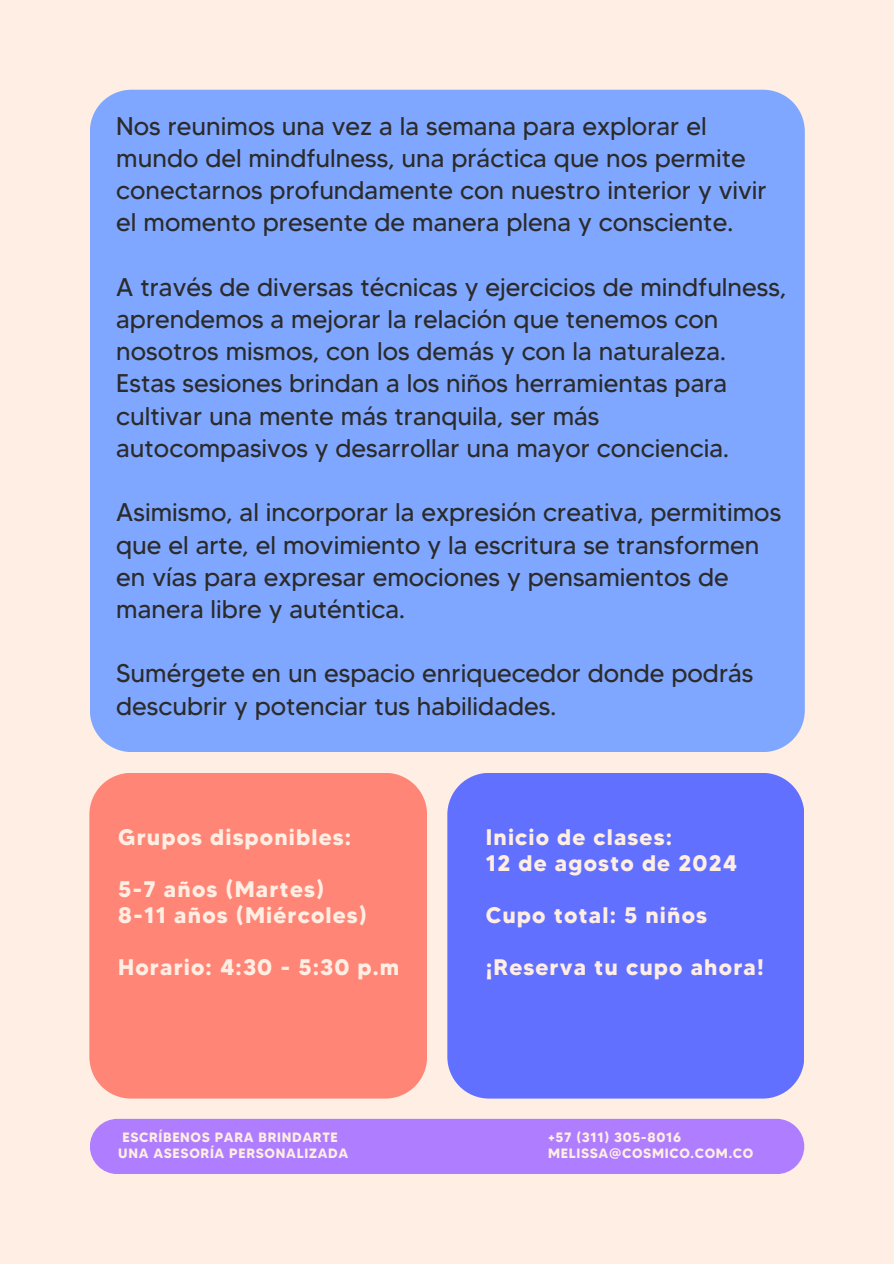
<style>
.page{position:relative;width:894px;height:1264px;background:#fff}
.page>*{position:absolute;margin:0;border:0;box-sizing:border-box;transform-origin:0 0}
.t1{font:25.5px/32.2px "MADETOMMY";color:#2b2b2b}
.t2{font:700 22.5px/25.8px "MADETOMMY";letter-spacing:.05em;color:#ffeee3}
.t3{font:700 13.5px "MADETOMMY";letter-spacing:.05em;color:#ffeee3}
</style>
<div class="page">
<div style="left:0;top:0;width:893px;height:1263px;background:#ffeee3"></div>
<div style="left:90px;top:90px;width:714px;height:662px;background:#80a7ff"></div>
<div style="left:90px;top:1118px;width:714px;height:56px;background:#af7dff;border-radius:28px"></div>
<div style="left:89px;top:773px;width:337px;height:325px;background:#ff8676"></div>
<div style="left:447px;top:773px;width:356px;height:325px;background:#6170ff"></div>
<h1 class="t1" style="left:116px;top:109px;width:652px">Nos reunimos una vez a la semana para explorar el mundo del mindfulness, una práctica que nos permite conectarnos profundamente con nuestro interior y vivir el momento presente de manera plena y consciente.</h1>
<h1 class="t1" style="left:116px;top:270px;width:671px">A través de diversas técnicas y ejercicios de mindfulness, aprendemos a mejorar la relación que tenemos con nosotros mismos, con los demás y con la naturaleza.<br>Estas sesiones brindan a los niños herramientas para cultivar una mente más tranquila, ser más autocompasivos y desarrollar una mayor conciencia.</h1>
<h1 class="t1" style="left:116px;top:496px;width:666px">Asimismo, al incorporar la expresión creativa, permitimos que el arte, el movimiento y la escritura se transformen en vías para expresar emociones y pensamientos de manera libre y auténtica.</h1>
<h1 class="t1" style="left:116px;top:657px;width:638px">Sumérgete en un espacio enriquecedor donde podrás descubrir y potenciar tus habilidades.</h1>
<h2 class="t2" style="left:118px;top:824px;width:234px">Grupos disponibles:</h2>
<h2 class="t2" style="left:118px;top:876px;width:250px">5-7 años (Martes)<br>8-11 años (Miércoles)</h2>
<p class="t2" style="left:118px;top:953px;width:282px">Horario: 4:30 - 5:30 p.m</p>
<h2 class="t3" style="left:122px;top:1128px;width:217px">ESCRÍBENOS PARA BRINDARTE</h2>
<h2 class="t3" style="left:118px;top:1144px;width:231px">UNA ASESORÍA PERSONALIZADA</h2>
<p class="t2" style="left:485px;top:824px;width:253px">Inicio de clases:<br>12 de agosto de 2024</p>
<p class="t2" style="left:485px;top:901px;width:223px">Cupo total: 5 niños</p>
<p class="t2" style="left:485px;top:953px;width:279px">¡Reserva tu cupo ahora!</p>
<h2 class="t3" style="left:548px;top:1128px;width:135px">+57 (311) 305-8016</h2>
<h2 class="t3" style="left:548px;top:1144px;width:207px">MELISSA@COSMICO.COM.CO</h2>
</div>
